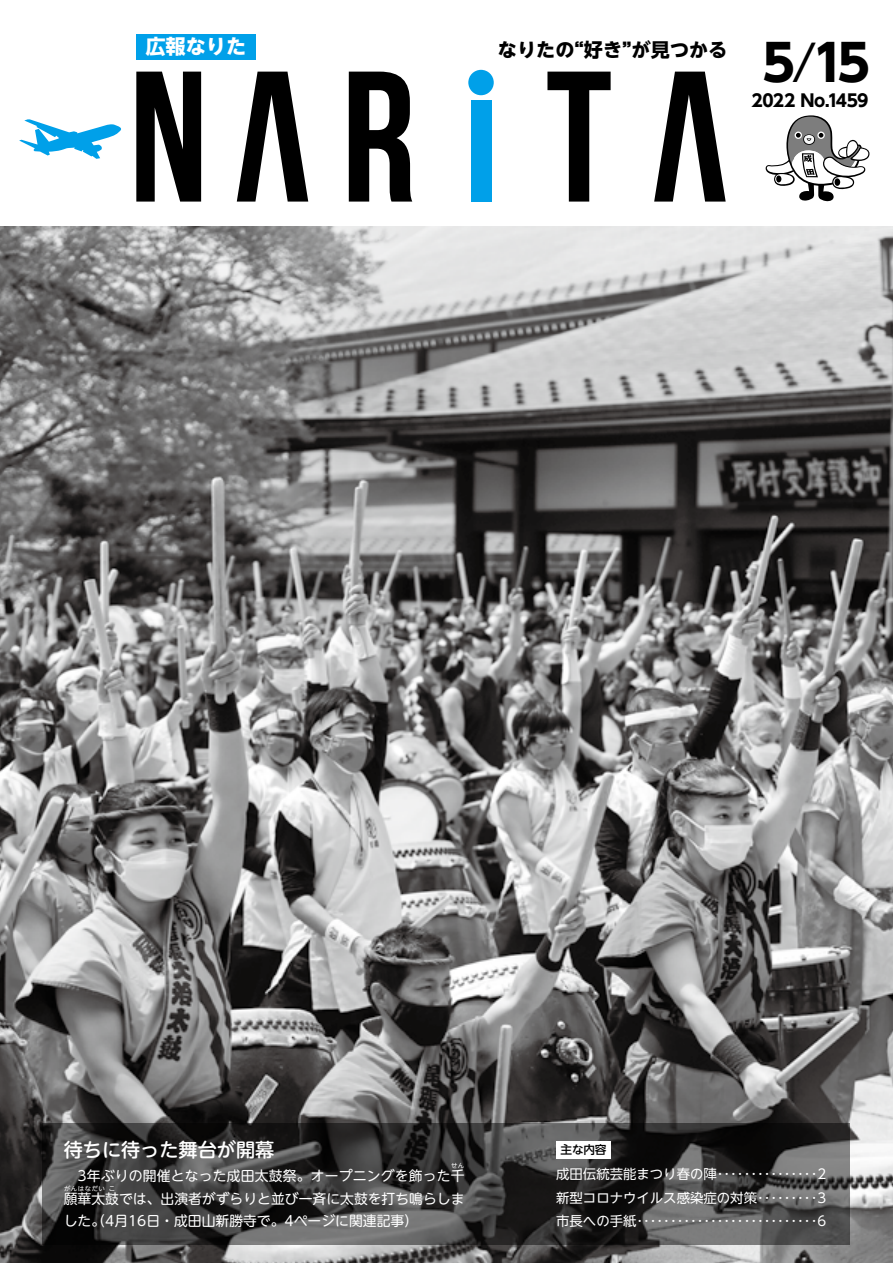
<style>
.page{position:relative;width:893px;height:1263px;background:#fff}
.page>*{position:absolute;margin:0;border:0;box-sizing:border-box;transform-origin:0 0}
.t1{font:700 49.95px "UD Shin Go NT Pr 6";color:#000}
.t2{font:700 20.25px "UD Shin Go NT Pr 6 N";color:#fff}
.t3{font:700 19.2px "UD Shin Go NT Pr 6 N";color:#000}
.t4{font:500 19.2px "UD Shin M Go Pr 6";color:#fff}
.t5{font:700 16.95px "UD Shin Go NT Pr 6";letter-spacing:-.03em;color:#000}
.t6{font:13.8px "UD Shin M Go Pr 6";color:#fff}
.t7{font:13.35px/23.4px "UD Shin Go NT Pro";color:#fff;text-align:justify}
.t8{font:500 11.7px "UD Shin Go NT Pro";color:#000}
.t9{font:6.45px "UD Shin M Go Pr 6";letter-spacing:.085em;color:#fff}
.s1{font-weight:400}
</style>
<div class="page">
<img style="left:0;top:227px;width:893px;height:1036px">
<svg style="left:43px;top:1123px;width:807px;height:121px;background:#3b3b3b"></svg>
<svg style="left:765px;top:115px;width:104px;height:87px"></svg>
<div style="left:136px;top:34px;width:119px;height:26px;background:#00a0e9"></div>
<svg style="left:136px;top:72px;width:475px;height:130px"></svg>
<svg style="left:237px;top:72px;width:71px;height:130px"></svg>
<svg style="left:654px;top:72px;width:72px;height:130px"></svg>
<div style="left:471px;top:100px;width:20px;height:102px;background:#00a0e9"></div>
<div style="left:468px;top:70px;width:26px;height:25px;background:#00a0e9;border-radius:50%"></div>
<svg style="left:19px;top:119px;width:102px;height:40px"></svg>
<div style="left:556px;top:1141px;width:55px;height:17px;background:#fff"></div>
<h2 class="t2" style="left:145px;top:30px;width:102px">広報なりた</h2>
<h3 class="t3" style="left:498px;top:34px;width:231px">なりたの“好き”が見つかる</h3>
<h1 class="t1" style="left:762px;top:23px;width:109px">5<span class="s1">/</span>15</h1>
<p class="t5" style="left:751px;top:86px;width:118px">2022 No.1459</p>
<h3 class="t4" style="left:64px;top:1133px;width:212px">待ちに待った舞台が開幕</h3>
<p class="t8" style="left:561px;top:1140px;width:47px">主な内容</p>
<p class="t9" style="left:451px;top:1160px;width:15px">せん</p>
<p class="t6" style="left:64px;top:1187px;width:402px">願華太鼓では、出演者がずらりと並び一斉に太鼓を打ち鳴らしま</p>
<p class="t6" style="left:64px;top:1164px;width:402px">　3年ぶりの開催となった成田太鼓祭。オープニングを飾った千</p>
<p class="t9" style="left:64px;top:1183px;width:42px">がんはなだい</p>
<p class="t9" style="left:109px;top:1183px;width:8px">こ</p>
<p class="t6" style="left:64px;top:1209px;width:356px">した。（4月16日・成田山新勝寺で。4ページに関連記事(</p>
<p class="t7" style="left:556px;top:1162px;width:272px">成田伝統芸能まつり春の陣 2・・・・・・・・・・・・・・・新型コロナウイルス感染症の対策 3・・・・・・・・・市長への手紙 6・・・・・・・・・・・・・・・・・・・・・・・・・・・</p>
</div>
